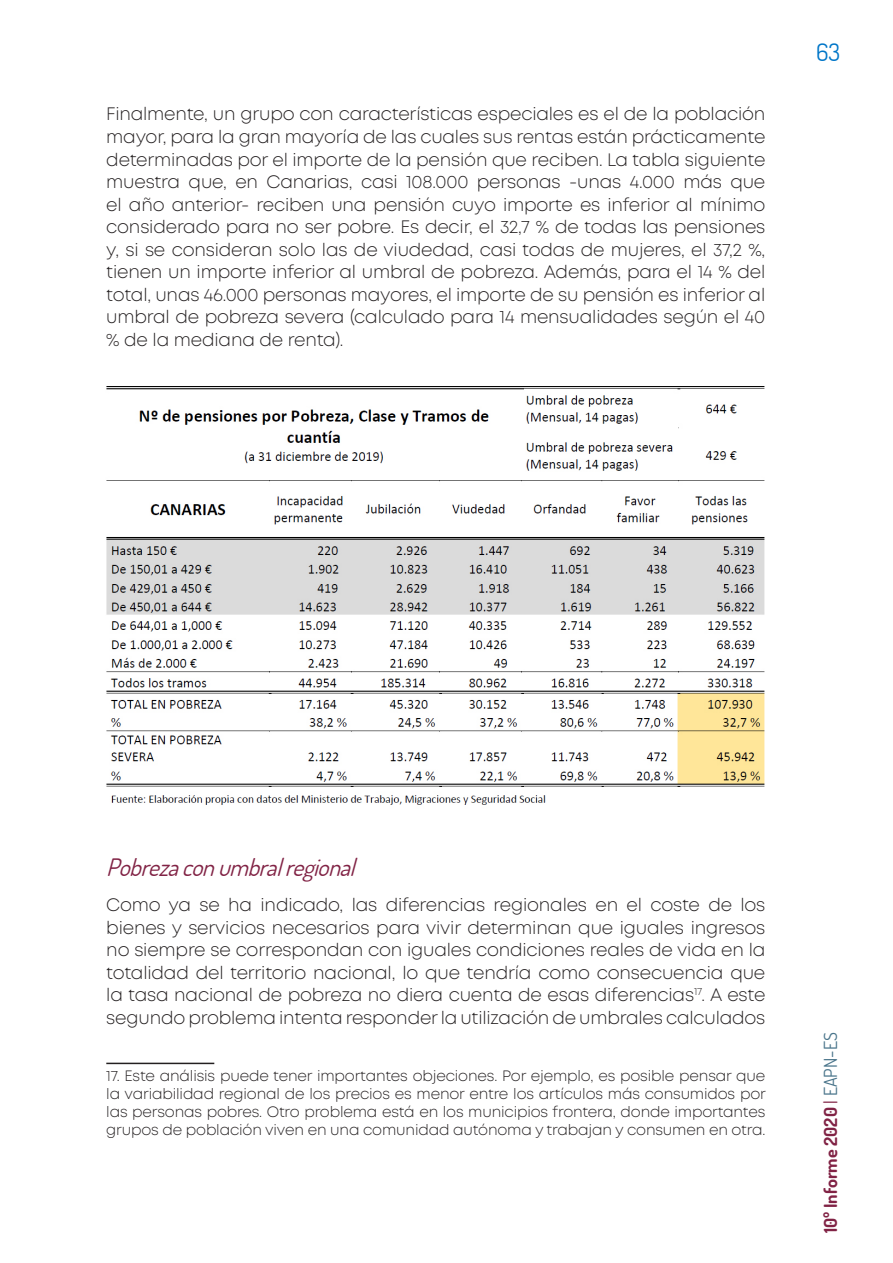
<style>
.page{position:relative;width:893px;height:1263px;background:#fff}
.page>*{position:absolute;margin:0;border:0;box-sizing:border-box;transform-origin:0 0}
.t1{font:italic 24px "Dosis";color:#812345}
.t2{font:24px "Dosis";color:#0076c8}
.t3{font:300 18px/22.5px "Mont";letter-spacing:-.01em;color:#231f20;text-align:justify}
.t4{font:700 18px "Dosis";color:#812345}
.t5{font:300 15px/18px "Mont";letter-spacing:-.01em;color:#231f20;text-align:justify}
.s1{font-weight:400}
.s2{font-weight:400;color:#49748a}
</style>
<div class="page">
<hr style="left:106px;top:1063px;width:108px;height:1px;background:#231f20">
<img style="left:106px;top:386px;width:659px;height:419px">
<p class="t3" style="left:106px;top:103px;width:661px">Finalmente, un grupo con características especiales es el de la población mayor, para la gran mayoría de las cuales sus rentas están prácticamente determinadas por el importe de la pensión que reciben. La tabla siguiente muestra que, en Canarias, casi 108.000 personas -unas 4.000 más que el año anterior- reciben una pensión cuyo importe es inferior al mínimo considerado para no ser pobre. Es decir, el 32,7 % de todas las pensiones y, si se consideran solo las de viudedad, casi todas de mujeres, el 37,2 %, tienen un importe inferior al umbral de pobreza. Además, para el 14 % del total, unas 46.000 personas mayores, el importe de su pensión es inferior al umbral de pobreza severa (calculado para 14 mensualidades según el 40 % de la mediana de renta).</p>
<h1 class="t2" style="left:816px;top:36px;width:26px">63</h1>
<h1 class="t1" style="left:106px;top:851px;width:258px">Pobrezaconumbralregional</h1>
<p class="t3" style="left:106px;top:894px;width:661px">Como ya se ha indicado, las diferencias regionales en el coste de los bienes y servicios necesarios para vivir determinan que iguales ingresos no siempre se correspondan con iguales condiciones reales de vida en la totalidad del territorio nacional, lo que tendría como consecuencia que la tasa nacional de pobreza no diera cuenta de esas diferencias<sup>17</sup>. A este segundo problema intenta responder la utilización de umbrales calculados</p>
<p class="t5" style="left:106px;top:1067px;width:661px">17. Este análisis puede tener importantes objeciones. Por ejemplo, es posible pensar que la variabilidad regional de los precios es menor entre los artículos más consumidos por las personas pobres. Otro problema está en los municipios frontera, donde importantes grupos de población viven en una comunidad autónoma y trabajan y consumen en otra.</p>
<p class="t4" style="left:819px;top:1233px;width:202px;rotate:-90deg">10º Informe 2020 <span class="s1">|</span> <span class="s2">EAPN-ES</span></p>
</div>
